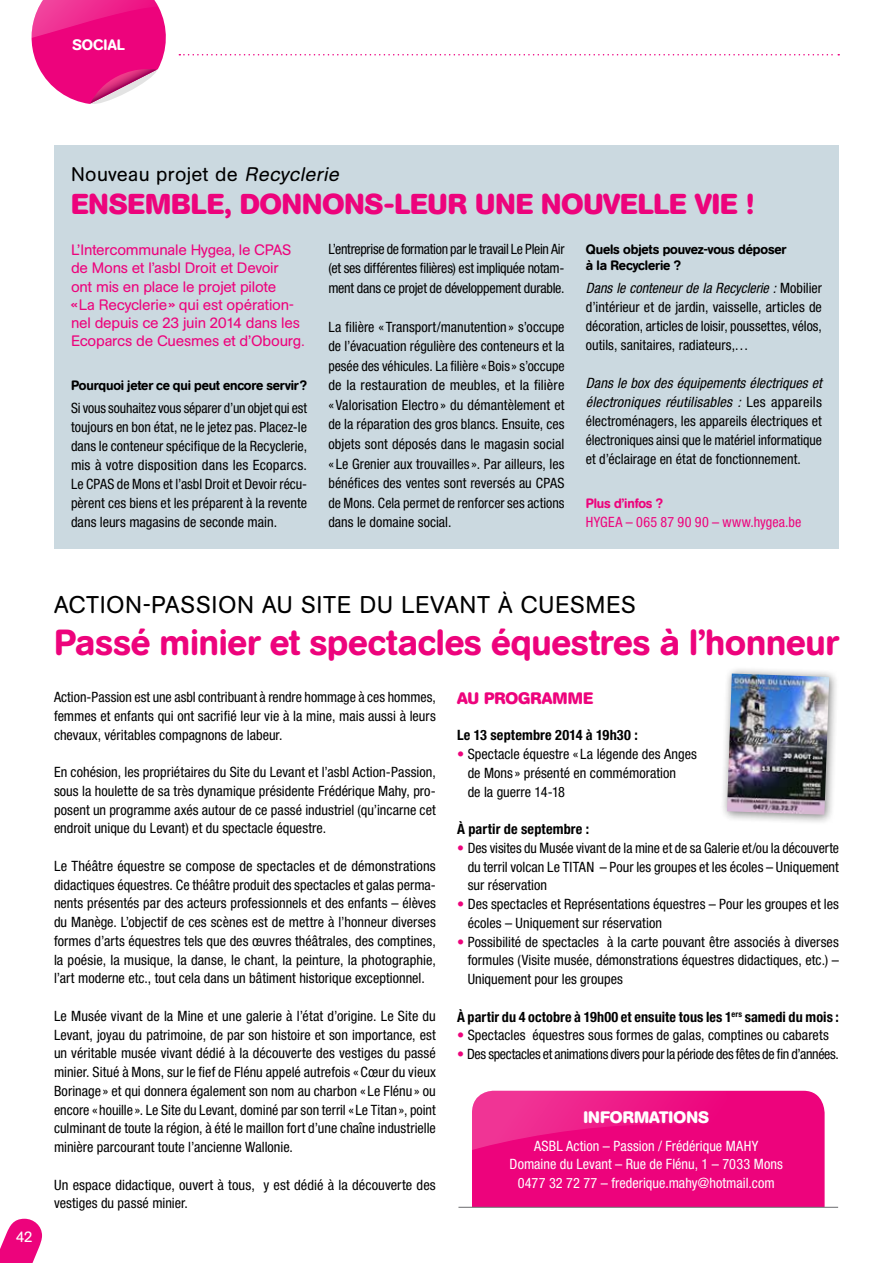
<style>
.page{position:relative;width:893px;height:1263px;background:#fff}
.page>*{position:absolute;margin:0;border:0;box-sizing:border-box;transform-origin:0 0}
.t1{font:500 36px "AG Book Rounded";letter-spacing:-.005em;color:#ed037c}
.t2{font:700 28.5px "AG Book Rounded";color:#ed037c}
.t3{font:24px "AG Book Rounded";letter-spacing:.025em;color:#000}
.t4{font:19.5px "AG Book Rounded";color:#000}
.t5{font:700 16.5px "AG Book Rounded";letter-spacing:.005em;color:#fff}
.t6{font:700 16.5px "AG Book Rounded";color:#ed037c}
.t7{font:15px/18.1px "AG Book Rounded";letter-spacing:-.01em;color:#ed037c}
.t8{font:500 15px "AG Book Rounded";letter-spacing:.005em;color:#fff}
.t9{font:15px "AG Book Rounded";color:#fff}
.t10{font:condensed 14.25px/18.8px "Helvetica Neue LT Std";color:#000;text-align:justify}
.t11{font:condensed 14.25px/18.8px "Helvetica Neue LT Std";letter-spacing:.005em;color:#fff;text-align:center}
.t12{font:700 condensed 14.25px "Helvetica Neue LT Std";letter-spacing:.01em;color:#000}
.t13{font:condensed 14.25px "Helvetica Neue LT Std";letter-spacing:-.02em;color:#000}
.t14{font:condensed 14.25px "Helvetica Neue LT Std";letter-spacing:.02em;color:#ed037c}
.t15{font:500 13.5px/16.5px "AG Book Rounded";letter-spacing:-.01em;color:#000}
.t16{font:500 13.5px "AG Book Rounded";color:#ed037c}
.s1{font-style:italic}
.s2{color:#ed037c}
</style>
<div class="page">
<svg style="left:179px;top:54px;width:660px;height:2px"></svg>
<svg style="left:31px;top:0;width:135px;height:104px"></svg>
<svg style="left:0;top:1219px;width:42px;height:44px"></svg>
<div style="left:54px;top:145px;width:785px;height:404px;background:#cbd9e0"></div>
<div style="left:472px;top:1091px;width:353px;height:116px;background:#ed037c"></div>
<svg style="left:472px;top:1091px;width:263px;height:89px;background:#ed1183"></svg>
<hr style="left:458px;top:1207px;width:380px;height:1px;background:#6d6e71">
<div style="left:719px;top:666px;width:120px;height:159px;background:#000;opacity:.5"></div>
<img style="left:727px;top:673px;width:102px;height:142px">
<p class="t8" style="left:72px;top:36px;width:45px">social</p>
<h3 class="t4" style="left:71px;top:163px;width:274px">N ouveau projet de <span class="s1">Recyclerie</span></h3>
<h2 class="t2" style="left:71px;top:187px;width:59px">ENSEMB</h2>
<h2 class="t2" style="left:191px;top:187px;width:564px">LE, DONNONS-LEUR UNE NOUVELLE VIE !</h2>
<p class="t7" style="left:71px;top:241px;width:235px">L’I ntercommunale Hygea, le CPAS de Mons et l’asbl Droit et Devoir<br>ont mis en place le projet pilote<br>« La Recyclerie» qui est opération&shy;nel depuis ce 23 juin 2014 dans les Ecoparcs de Cuesmes et d’Obourg.</p>
<p class="t15" style="left:71px;top:377px;width:238px">Pourquoi jeter ce qui peut encore servir?</p>
<p class="t10" style="left:71px;top:399px;width:238px">Si vous souhaitez vous séparer d’un objet qui est toujours en bon état, ne le jetez pas. Placez-le dans le conteneur spécifique de la Recyclerie, mis à votre disposition dans les Ecoparcs.<br>Le CPAS de Mons et l’asbl Droit et Devoir récu&shy;pèrent ces biens et les préparent à la revente dans leurs magasins de seconde main.</p>
<p class="t10" style="left:328px;top:239px;width:238px;line-height:19.5px">L’entreprise de formation par le travail Le Plein Air (et ses différentes filières) est impliquée notam&shy;ment dans ce projet de développement durable.</p>
<p class="t10" style="left:328px;top:317px;width:238px;line-height:19.5px">La filière « Transport/manutention » s’occupe de l’évacuation régulière des conteneurs et la pesée des véhicules. La filière «Bois » s’occupe de la restauration de meubles, et la filière « Valorisation Electro » du démantèlement et de la réparation des gros blancs. Ensuite, ces objets sont déposés dans le magasin social « Le Grenier aux trouvailles ». Par ailleurs, les bénéfices des ventes sont reversés au CPAS de Mons. Cela permet de renforcer ses actions dans le domaine social.</p>
<p class="t15" style="left:586px;top:241px;width:202px">Quels objets pouvez-vous déposer à la Recyclerie ?</p>
<p class="t10" style="left:586px;top:279px;width:238px"><span class="s1">Dans le conteneur de la Recyclerie :</span> Mobilier d’intérieur et de jardin, vaisselle, articles de décoration, articles de loisir, poussettes, vélos, outils, sanitaires, radiateurs,…</p>
<p class="t10" style="left:586px;top:374px;width:238px"><span class="s1">Dans le box des équipements électriques et électroniques réutilisables :</span> Les appareils électroménagers, les appareils électriques et électroniques ainsi que le matériel informatique et d’éclairage en état de fonctionnement.</p>
<p class="t16" style="left:586px;top:495px;width:79px">Plus d’infos ?</p>
<p class="t14" style="left:586px;top:514px;width:217px">HYGEA – 065 87 90 90 – www.hygea.be</p>
<p class="t9" style="left:16px;top:1228px;width:18px">42</p>
<h3 class="t3" style="left:54px;top:591px;width:16px">Act</h3>
<h3 class="t3" style="left:100px;top:591px;width:534px">ion-Pass ion au Site du Levant à Cuesm es</h3>
<h1 class="t1" style="left:54px;top:621px;width:786px">Passé minier et spectacles équestres à l’honneur</h1>
<p class="t10" style="left:54px;top:687px;width:383px">Action-Passion est une asbl contribuant à rendre hommage à ces hommes, femmes et enfants qui ont sacrifié leur vie à la mine, mais aussi à leurs chevaux, véritables compagnons de labeur.</p>
<p class="t10" style="left:54px;top:762px;width:383px">En cohésion, les propriétaires du Site du Levant et l’asbl Action-Passion, sous la houlette de sa très dynamique présidente Frédérique Mahy, pro&shy;posent un programme axés autour de ce passé industriel (qu’incarne cet endroit unique du Levant) et du spectacle équestre.</p>
<p class="t10" style="left:54px;top:856px;width:383px">Le Théâtre équestre se compose de spectacles et de démonstrations didactiques équestres. Ce théâtre produit des spectacles et galas perma&shy;nents présentés par des acteurs professionnels et des enfants – élèves du Manège. L’objectif de ces scènes est de mettre à l’honneur diverses formes d’arts équestres tels que des œuvres théâtrales, des comptines, la poésie, la musique, la danse, le chant, la peinture, la photographie, l’art moderne etc., tout cela dans un bâtiment historique exceptionnel.</p>
<p class="t10" style="left:54px;top:1006px;width:383px">Le Musée vivant de la Mine et une galerie à l’état d’origine. Le Site du Levant, joyau du patrimoine, de par son histoire et son importance, est un véritable musée vivant dédié à la découverte des vestiges du passé minier. Situé à Mons, sur le fief de Flénu appelé autrefois «Cœur du vieux Borinage » et qui donnera également son nom au charbon « Le Flénu » ou encore « houille ». Le Site du Levant, dominé par son terril « Le Titan », point culminant de toute la région, à été le maillon fort d’une chaîne industrielle minière parcourant toute l’ancienne Wallonie.</p>
<p class="t10" style="left:54px;top:1175px;width:383px">Un espace didactique, ouvert à tous, y est dédié à la découverte des vestiges du passé minier.</p>
<p class="t6" style="left:457px;top:689px;width:110px">AU PROGRAMME</p>
<p class="t12" style="left:457px;top:726px;width:182px">Le 13 septembre 2014 à 19h30 :</p>
<p class="t10" style="left:468px;top:744px;width:231px;text-align:left;text-indent:-11px"><span class="s2">•</span> Spectacle équestre « La légende des Anges de Mons » présenté en commémoration<br>de la guerre 14-18</p>
<p class="t12" style="left:457px;top:820px;width:134px">à partir de septembre :</p>
<p class="t10" style="left:468px;top:838px;width:373px;text-indent:-11px"><span class="s2">•</span> Des visites du Musée vivant de la mine et de sa Galerie et/ou la découverte du terril volcan Le TITAN – Pour les groupes et les écoles – Uniquement sur réservation</p>
<p class="t10" style="left:468px;top:894px;width:373px;text-indent:-11px"><span class="s2">•</span> Des spectacles et Représentations équestres – Pour les groupes et les écoles – Uniquement sur réservation</p>
<p class="t10" style="left:468px;top:932px;width:373px;text-indent:-11px"><span class="s2">•</span> Possibilité de spectacles à la carte pouvant être associés à diverses formules (Visite musée, démonstrations équestres didactiques, etc.) – Uniquement pour les groupes</p>
<p class="t12" style="left:457px;top:1008px;width:383px">à partir du 4 octobre à 19h00 et ensuite tous les 1<sup>ers</sup> samedi du mois :</p>
<p class="t10" style="left:457px;top:1026px;width:373px"><span class="s2">•</span> Spectacles équestres sous formes de galas, comptines ou cabarets</p>
<p class="t13" style="left:457px;top:1046px;width:383px"><span class="s2">•</span> Des spectacles et animations divers pour la période des fêtes de fin d’années.</p>
<p class="t5" style="left:583px;top:1108px;width:125px">INFORMATIONS</p>
<p class="t11" style="left:510px;top:1136px;width:275px">ASBL Action – Passion / Frédérique MAHY<br>Domaine du Levant – Rue de Flénu, 1 – 7033 Mons<br>0477 32 72 77 – frederique.mahy@hotmail.com</p>
</div>
